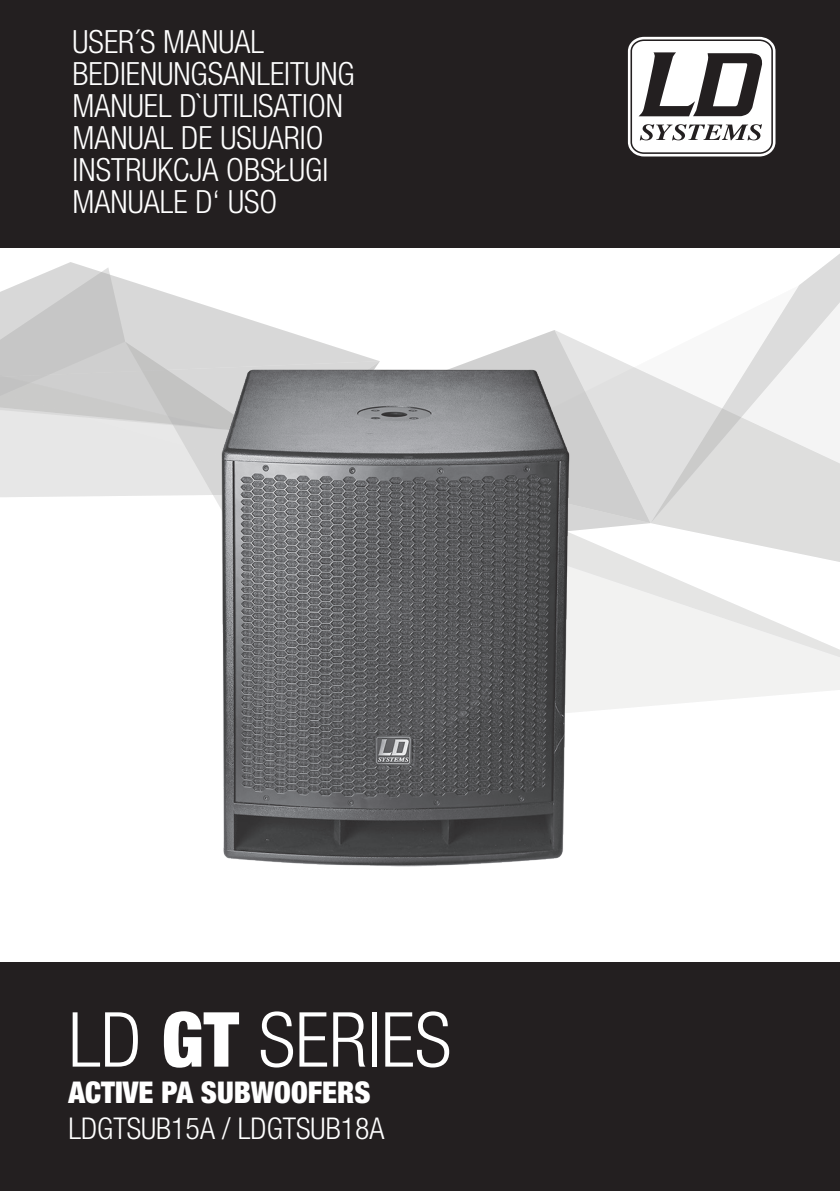
<style>
.page{position:relative;width:840px;height:1191px;background:#fff}
.page>*{position:absolute;margin:0;border:0;box-sizing:border-box;transform-origin:0 0}
.t1{font:300 condensed 76px "Helvetica Neue LT Pro";color:#fff}
.t2{font:300 condensed 32px/32px "Helvetica Neue LT Pro";color:#fff}
.t3{font:300 condensed 30px "Helvetica Neue LT Pro";color:#fff}
.t4{font:900 condensed 30px "Helvetica Neue LT Pro";color:#fff}
.s1{font-weight:900}
</style>
<div class="page">
<svg style="left:609px;top:644px;width:230px;height:65px;fill:#f2f2f1"></svg>
<svg style="left:0;top:262px;width:219px;height:235px;background:#dadada"></svg>
<svg style="left:609px;top:356px;width:189px;height:311px"></svg>
<svg style="left:650px;top:573px;width:176px;height:71px"></svg>
<svg style="left:650px;top:254px;width:189px;height:319px"></svg>
<div style="left:0;top:0;width:839px;height:248px;background:#231f20"></div>
<div style="left:0;top:962px;width:839px;height:229px;background:#231f20"></div>
<img style="left:190px;top:310px;width:419px;height:557px">
<svg style="left:627px;top:37px;width:148px;height:119px"></svg>
<p class="t2" style="left:73px;top:26px;width:283px">USER´S MANUAL<br>BEDIENUNGSANLEITUNG<br>MANUEL D`UTILISATION<br>MANUAL DE USUARIO<br>INSTRUKCJA OBSŁUGI<br>MANUALE D‘ USO</p>
<h1 class="t1" style="left:68px;top:996px;width:384px">LD <span class="s1">GT</span> SERIES</h1>
<p class="t4" style="left:68px;top:1074px;width:303px">ACTIVE PA SUBWOOFERS</p>
<p class="t3" style="left:68px;top:1110px;width:317px">LDGTSUB15A / LDGTSUB18A</p>
</div>
